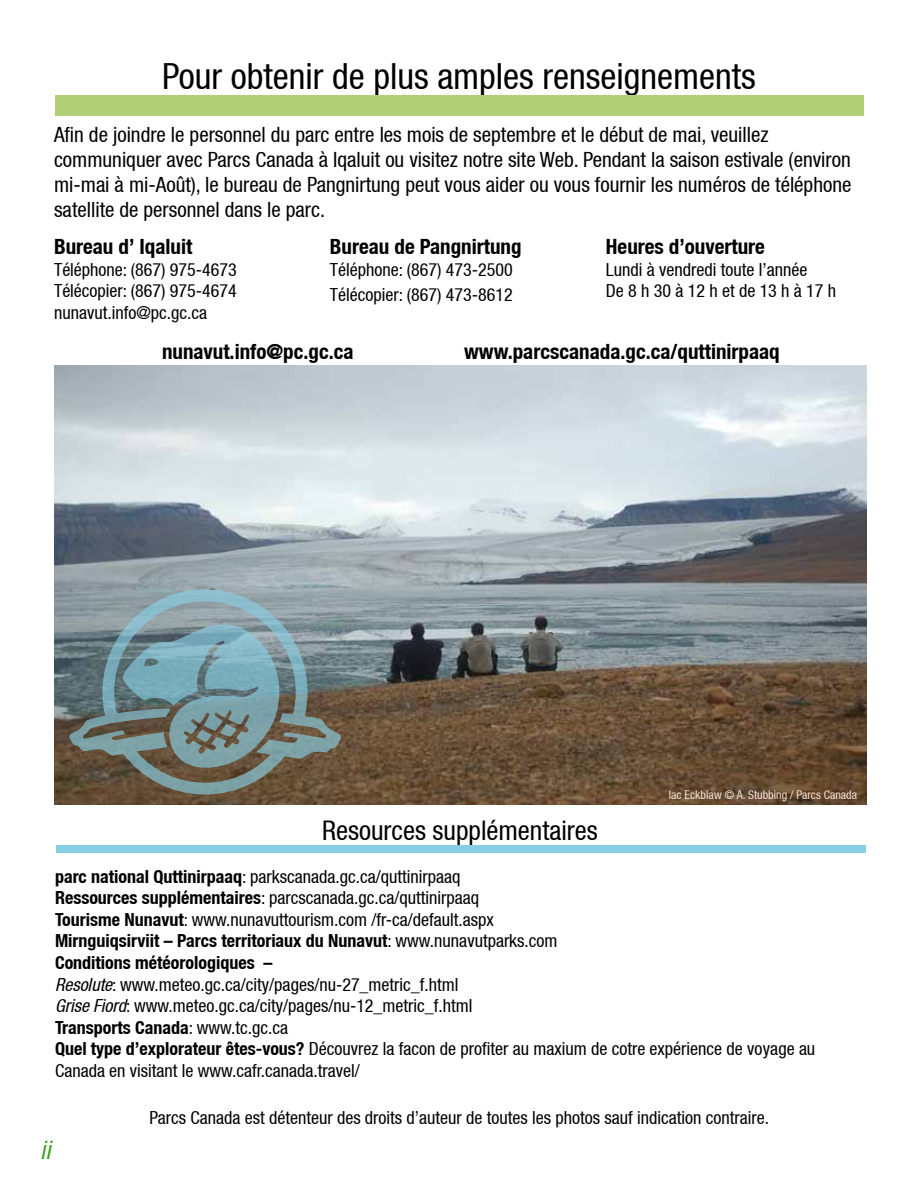
<style>
.page{position:relative;width:918px;height:1188px;background:#fff}
.page>*{position:absolute;margin:0;border:0;box-sizing:border-box;transform-origin:0 0}
.t1{font:36px "Helvetica Neue Condensed";color:#000}
.t2{font:27px "Helvetica Neue Condensed";color:#000}
.t3{font:italic condensed 25.5px "Helvetica Neue";color:#44a12b}
.t4{font:21px/25.2px "Helvetica Neue Condensed";color:#000}
.t5{font:700 condensed 21px "Helvetica Neue";color:#000}
.t6{font:18px/21.6px "Helvetica Neue Condensed";color:#000}
.t7{font:700 condensed 18px/21.6px "Helvetica Neue";color:#000}
.t8{font:12px "Helvetica Neue Condensed";color:#f7dfd3}
.s1{font-family:"Helvetica Neue";font-weight:700;font-stretch:condensed}
.s2{font-family:"Helvetica Neue Condensed";font-weight:400;font-stretch:normal}
.s3{font-family:"Helvetica Neue";font-style:italic;font-stretch:condensed}
</style>
<div class="page">
<div style="left:55px;top:96px;width:809px;height:20px;background:#b0cf76"></div>
<div style="left:56px;top:846px;width:810px;height:7px;background:#89cfe4"></div>
<img style="left:54px;top:365px;width:812px;height:439px">
<svg style="left:69px;top:589px;width:273px;height:206px;background:#758888"></svg>
<h1 class="t1" style="left:162px;top:55px;width:595px">Pour obtenir de plus amples renseignements</h1>
<p class="t4" style="left:54px;top:122px;width:799px">Afin de joindre le personnel du parc entre les mois de septembre et le début de mai, veuillez communiquer avec Parcs Canada à Iqaluit ou visitez notre site Web. Pendant la saison estivale (environ mi-mai à mi-Août), le bureau de Pangnirtung peut vous aider ou vous fournir les numéros de téléphone satellite de personnel dans le parc.</p>
<p class="t5" style="left:54px;top:234px;width:140px">Bureau d’ Iqaluit</p>
<p class="t6" style="left:54px;top:259px;width:184px;text-align:justify">Téléphone: (867) 975-4673<br>Télécopier: (867) 975-4674 nunavut.info@pc.gc.ca</p>
<p class="t5" style="left:330px;top:234px;width:193px">Bureau de Pangnirtung</p>
<p class="t6" style="left:330px;top:257px;width:184px;line-height:25.2px">Téléphone: (867) 473-2500<br>Télécopier: (867) 473-8612</p>
<p class="t5" style="left:606px;top:234px;width:160px">Heures d’ouverture</p>
<p class="t6" style="left:606px;top:259px;width:232px">Lundi à vendredi toute l’année<br>De 8 h 30 à 12 h et de 13 h à 17 h</p>
<p class="t5" style="left:162px;top:338px;width:193px">nunavut.info@pc.gc.ca</p>
<p class="t5" style="left:464px;top:338px;width:317px">www.parcscanada.gc.ca/quttinirpaaq</p>
<p class="t8" style="left:669px;top:787px;width:190px">lac Eckblaw © A. Stubbing / Parcs Canada</p>
<h2 class="t2" style="left:322px;top:815px;width:277px">Resources supplémentaires</h2>
<p class="t6" style="left:55px;top:865px;width:440px"><span class="s1">parc national Quttinirpaaq</span>: parkscanada.gc.ca/quttinirpaaq<br><span class="s1">Ressources supplémentaires</span>: parcscanada.gc.ca/quttinirpaaq<br><span class="s1">Tourisme Nunavut</span>: www.nunavuttourism.com /fr-ca/default.aspx</p>
<p class="t7" style="left:55px;top:930px;width:504px">Mirnguiqsirviit – Parcs territoriaux du Nunavut<span class="s2">: www.nunavutparks.com<br></span>Conditions météorologiques –</p>
<p class="t6" style="left:55px;top:973px;width:419px"><span class="s3">Resolute</span>: www.meteo.gc.ca/city/pages/nu-27_metric_f.html<br><span class="s3">Grise Fiord</span>: www.meteo.gc.ca/city/pages/nu-12_metric_f.html</p>
<p class="t7" style="left:55px;top:1016px;width:235px">Transports Canada<span class="s2">: www.tc.gc.ca</span></p>
<p class="t6" style="left:55px;top:1038px;width:762px"><span class="s1">Quel type d’explorateur êtes-vous?</span> Découvrez la facon de profiter au maxium de cotre expérience de voyage au<br>Canada en visitant le www.cafr.canada.travel/</p>
<p class="t6" style="left:149px;top:1106px;width:621px">Parcs Canada est détenteur des droits d’auteur de toutes les photos sauf indication contraire.</p>
<h3 class="t3" style="left:40px;top:1135px;width:12px">ii</h3>
</div>
